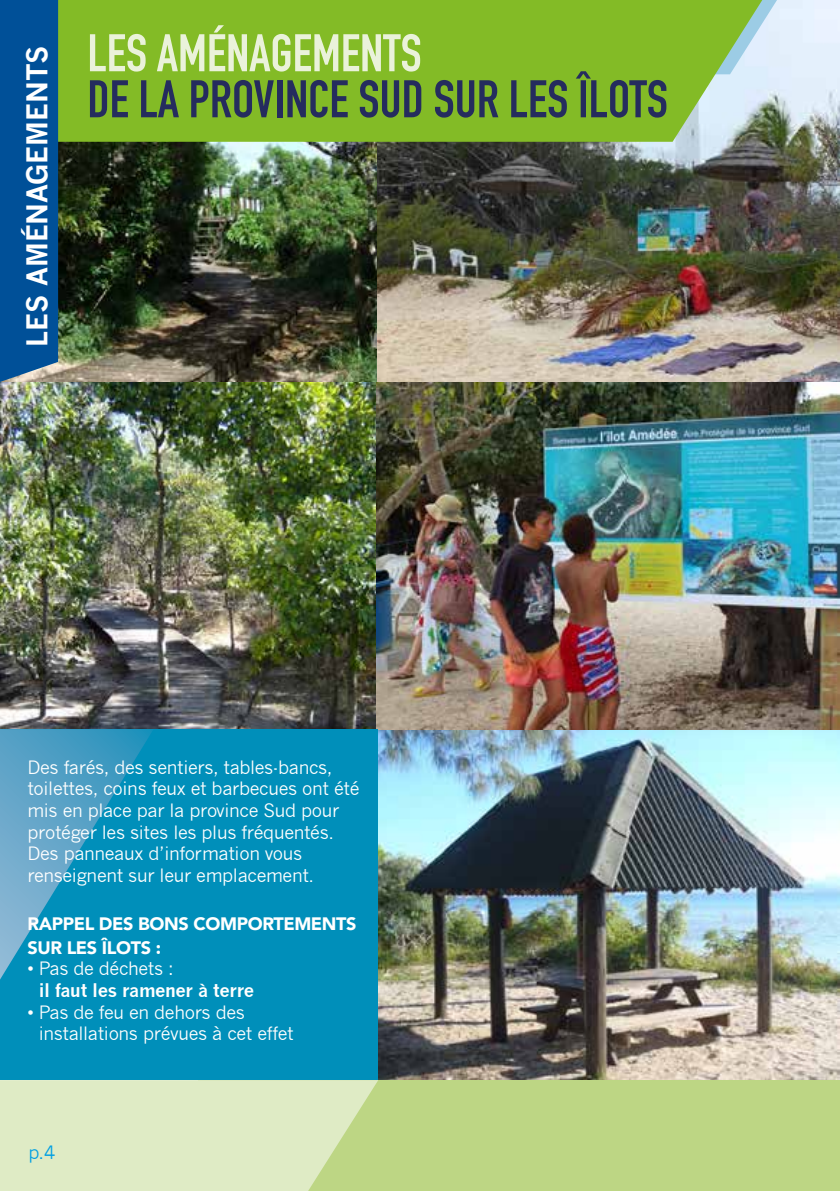
<style>
.page{position:relative;width:840px;height:1191px;background:#fff}
.page>*{position:absolute;margin:0;border:0;box-sizing:border-box;transform-origin:0 0}
.t1{font:700 52px "DIN Condensed";color:#252c5e}
.t2{font:700 52px "DIN Condensed";color:#eaf2da}
.t3{font:700 28px "News Gothic";color:#fff}
.t4{font:18px/21.6px "News Gothic";letter-spacing:-.02em;color:#fff}
.t5{font:900 18px/24px "Avenir";letter-spacing:-.02em;color:#fff}
.t6{font:700 18px "News Gothic";letter-spacing:-.02em;color:#fff}
.t7{font:18px "News Gothic";color:#009fe3}
</style>
<div class="page">
<img style="left:0;top:142px;width:376px;height:587px">
<img style="left:376px;top:0;width:463px;height:1080px">
<div style="left:198px;top:1080px;width:641px;height:111px;background:#bdd684"></div>
<svg style="left:761px;top:0;width:15px;height:74px"></svg>
<svg style="left:58px;top:0;width:703px;height:142px;background:#87bc32"></svg>
<div style="left:0;top:0;width:58px;height:382px;background:#005098"></div>
<div style="left:0;top:729px;width:377px;height:351px;background:#008fba"></div>
<svg style="left:0;top:729px;width:153px;height:250px"></svg>
<svg style="left:0;top:1080px;width:378px;height:111px;background:#dbe9bf"></svg>
<h2 class="t3" style="left:20px;top:347px;width:303px;rotate:-90deg">LES AMÉNAGEMENTS</h2>
<h1 class="t2" style="left:87px;top:23px;width:335px">LES AMÉNAGEMENTS</h1>
<h1 class="t1" style="left:87px;top:69px;width:581px">DE LA PROVINCE SUD SUR LES ÎLOTS</h1>
<p class="t4" style="left:27px;top:756px;width:333px">Des farés, des sentiers, tables-bancs, toilettes, coins feux et barbecues ont été mis en place par la province Sud pour protéger les sites les plus fréquentés.<br>Des panneaux d’information vous renseignent sur leur emplacement.</p>
<p class="t5" style="left:27px;top:911px;width:330px">RAPPEL DES BONS COMPORTEMENTS<br>SUR LES ÎLOTS :</p>
<p class="t4" style="left:27px;top:958px;width:148px">• Pas de déchets :</p>
<p class="t6" style="left:39px;top:979px;width:217px">il faut les ramener à terre</p>
<p class="t4" style="left:39px;top:1001px;width:256px;text-indent:-11px">• Pas de feu en dehors des installations prévues à cet effet</p>
<p class="t7" style="left:28px;top:1142px;width:29px">p.4</p>
</div>
